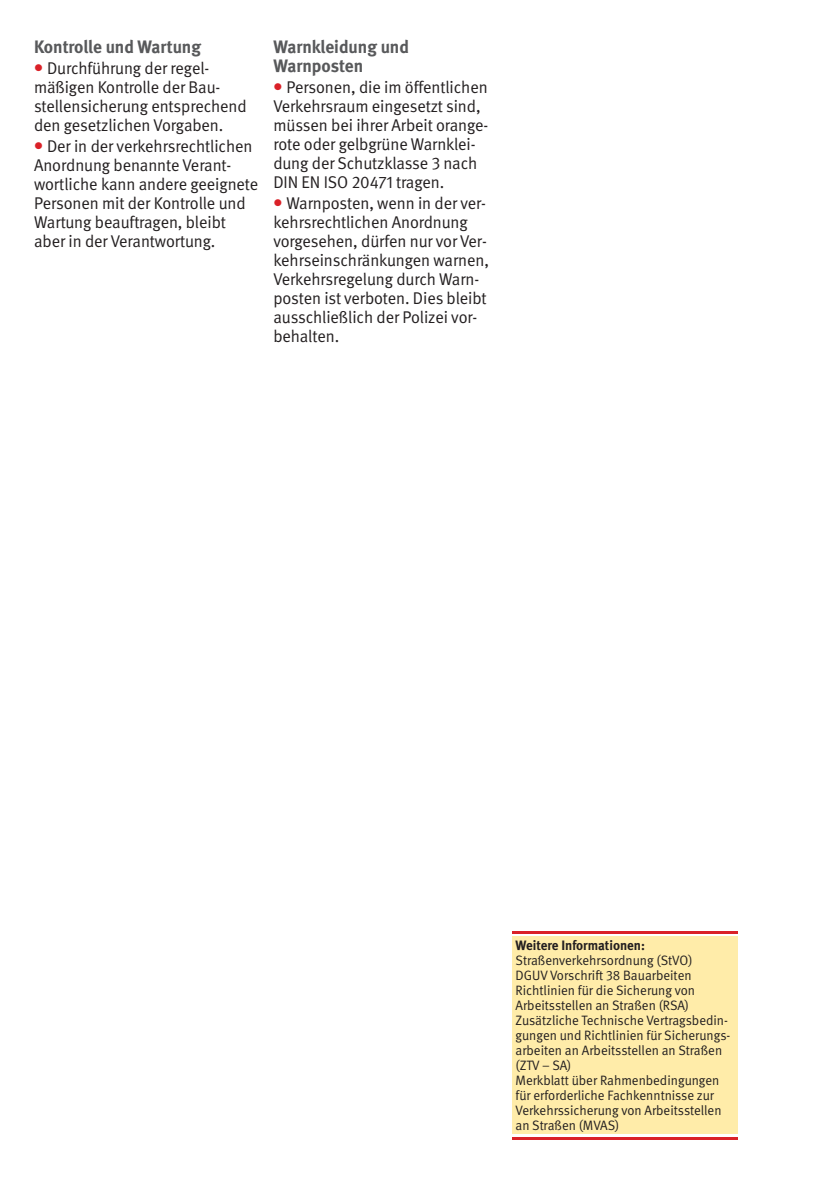
<style>
.page{position:relative;width:840px;height:1191px;background:#fff}
.page>*{position:absolute;margin:0;border:0;box-sizing:border-box;transform-origin:0 0}
.t1{font:700 18px/19px "DGUV Meta";color:#58595b}
.t2{font:17px/19px "DGUV Meta";letter-spacing:-.005em;color:#231f20}
.t3{font:13.6px/15px "DGUV Meta";color:#231f20}
.t4{font:700 13.6px "DGUV Meta";color:#231f20}
.s1{color:#da2128}
</style>
<div class="page">
<div style="left:512px;top:936px;width:225px;height:198px;background:#ffeca9"></div>
<hr style="left:512px;top:930px;width:225px;height:3px;background:#da2128">
<hr style="left:512px;top:1137px;width:225px;height:3px;background:#da2128">
<p class="t1" style="left:34px;top:39px;width:168px">Kontrolle und Wartung</p>
<p class="t2" style="left:34px;top:60px;width:214px"><span class="s1">●</span> Durchführung der regel - mäßigen Kontrolle der Bau - stellensicherung entsprechend den gesetzlichen Vorgaben.</p>
<p class="t2" style="left:34px;top:138px;width:225px"><span class="s1">●</span> Der in der verkehrsrechtlichen<br>Anordnung benannte Verant&shy;wortliche kann andere geeignete<br>Personen mit der Kontrolle und<br>Wartung beauftragen, bleibt aber in der Verantwortung.</p>
<p class="t1" style="left:273px;top:39px;width:137px">Warn kleidung und<br>Warnposten</p>
<p class="t2" style="left:273px;top:79px;width:216px"><span class="s1">●</span> Personen, die im öffentlichen<br>Verkehrsraum eingesetzt sind, müssen bei ihrer Arbeit orange&shy;rote oder gelbgrüne Warnklei&shy;dung der Schutzklasse 3 nach<br>DIN EN ISO 20471 tragen.</p>
<p class="t2" style="left:273px;top:195px;width:217px"><span class="s1">●</span> Warnposten, wenn in der ver&shy;kehrsrechtlichen Anordnung vorgesehen, dürfen nur vor Ver&shy;kehrseinschränkungen warnen,<br>Verkehrsregelung durch Warn&shy;posten ist verboten. Dies bleibt ausschließlich der Polizei vor - behalten.</p>
<p class="t4" style="left:515px;top:939px;width:131px">Weitere Informationen:</p>
<p class="t3" style="left:515px;top:953px;width:216px">Straßenverkehrsordnung (StVO)<br>DGUV Vorschrift 38 Bauarbeiten<br>Richtlinien für die Sicherung von<br>Arbeitsstellen an Straßen (RSA)<br>Zusätzliche Technische Vertragsbedin&shy;gungen und Richtlinien für Sicherungs&shy;arbeiten an Arbeitsstellen an Straßen (ZTV – SA)<br>Merkblatt über Rahmenbedingungen für erforderliche Fachkenntnisse zur<br>Verkehrssicherung von Arbeitsstellen an Straßen (MVAS)</p>
</div>
